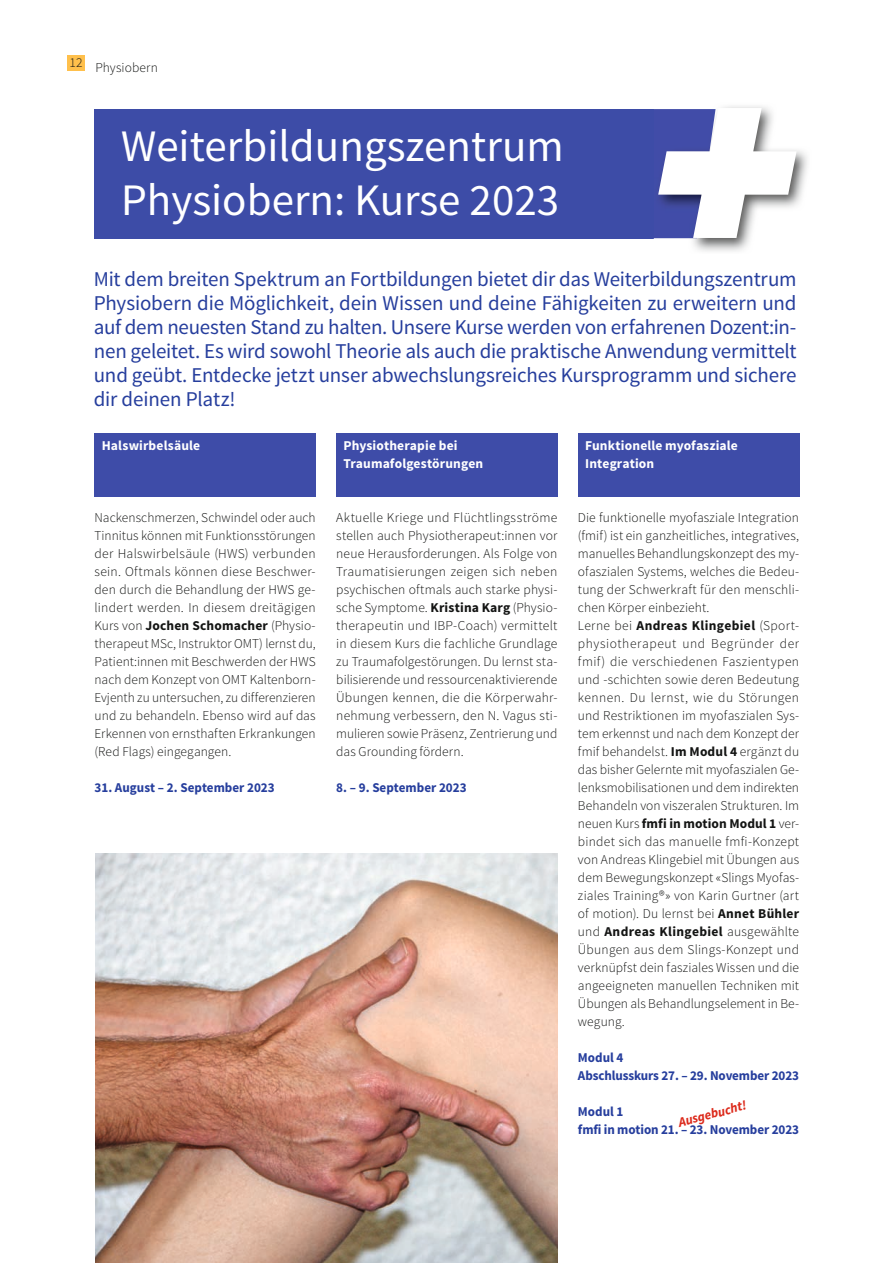
<style>
.page{position:relative;width:893px;height:1263px;background:#fff}
.page>*{position:absolute;margin:0;border:0;box-sizing:border-box;transform-origin:0 0}
.t1{font:45px/54px "Source Sans Pro";color:#fff}
.t2{font:21px/24px "Source Sans Pro";letter-spacing:-.01em;color:#263e9d;text-align:justify}
.t3{font:300 13.5px/18px "Source Sans Pro";letter-spacing:.01em;color:#131413;text-align:justify}
.t4{font:700 13.5px/18px "Source Sans Pro";letter-spacing:-.005em;color:#263e9d}
.t5{font:700 13.5px/18px "Source Sans Pro";letter-spacing:.01em;color:#fff}
.t6{font:italic 700 13.5px "Source Sans Pro";color:#dc2a1b}
.s1{font-weight:700}
</style>
<div class="page">
<div style="left:337px;top:433px;width:221px;height:63px;background:#3e4ca8"></div>
<div style="left:94px;top:109px;width:560px;height:129px;background:#3d4ca7"></div>
<img style="left:654px;top:106px;width:153px;height:145px">
<img style="left:654px;top:109px;width:4px;height:129px">
<svg style="left:658px;top:108px;width:139px;height:130px"></svg>
<div style="left:94px;top:433px;width:222px;height:63px;background:#3e4ca8"></div>
<div style="left:578px;top:433px;width:221px;height:63px;background:#3e4ca8"></div>
<img style="left:95px;top:854px;width:463px;height:409px">
<div style="left:68px;top:55px;width:17px;height:15px;background:#ffc04c"></div>
<p class="t3" style="left:70px;top:53px;width:15px">12</p>
<p class="t3" style="left:95px;top:59px;width:64px">Physiobern</p>
<h1 class="t1" style="left:121px;top:120px;width:444px">Weiterbildungszentrum<br>Physiobern: Kurse 2023</h1>
<p class="t2" style="left:94px;top:267px;width:704px">Mit dem breiten Spektrum an Fortbildungen bietet dir das Weiterbildungszentrum Physiobern die Möglichkeit, dein Wissen und deine Fähigkeiten zu erweitern und auf dem neuesten Stand zu halten. Unsere Kurse werden von erfahrenen Dozent:in&shy;nen geleitet. Es wird sowohl Theorie als auch die praktische Anwendung vermittelt und geübt. Entdecke jetzt unser abwechslungsreiches Kursprogramm und sichere dir deinen Platz!</p>
<p class="t5" style="left:344px;top:437px;width:141px">Physiotherapie bei<br>Traumafolgestörungen</p>
<p class="t5" style="left:102px;top:437px;width:100px">Halswirbelsäule</p>
<p class="t5" style="left:585px;top:437px;width:154px">Funktionelle myofasziale<br>Integration</p>
<p class="t3" style="left:94px;top:509px;width:223px">Nackenschmerzen, Schwindel oder auch Tinnitus können mit Funktionsstörungen der Halswirbelsäule (HWS) verbunden sein. Oftmals können diese Beschwer&shy;den durch die Behandlung der HWS ge&shy;lindert werden. In diesem dreitägigen Kurs von <span class="s1">Jochen Schomacher</span> (Physio&shy;therapeut MSc, Instruktor OMT) lernst du, Patient:innen mit Beschwerden der HWS nach dem Konzept von OMT Kaltenborn-Evjenth zu untersuchen, zu differenzieren und zu behandeln. Ebenso wird auf das Erkennen von ernsthaften Erkrankungen (Red Flags) eingegangen.</p>
<p class="t4" style="left:94px;top:779px;width:182px">31. August – 2. September 2023</p>
<p class="t3" style="left:336px;top:509px;width:223px">Aktuelle Kriege und Flüchtlingsströme stellen auch Physiotherapeut:innen vor neue Herausforderungen. Als Folge von Traumatisierungen zeigen sich neben psychischen oftmals auch starke physi&shy;sche Symptome. <span class="s1">Kristina Karg</span> (Physio&shy;therapeutin und IBP-Coach) vermittelt in diesem Kurs die fachliche Grundlage zu Traumafolgestörungen. Du lernst sta&shy;bilisierende und ressourcenaktivierende Übungen kennen, die die Körperwahr&shy;nehmung verbessern, den N. Vagus sti&shy;mulieren sowie Präsenz, Zentrierung und das Grounding fördern.</p>
<p class="t4" style="left:336px;top:779px;width:132px">8. – 9. September 2023</p>
<p class="t3" style="left:578px;top:509px;width:223px;text-align:left">Die funktionelle myofasziale Integration (fmif) ist ein ganzheitliches, integratives, manuelles Behandlungskonzept des my&shy;ofaszialen Systems, welches die Bedeu&shy;tung der Schwerkraft für den menschli&shy;chen Körper einbezieht.<br>Lerne bei <span class="s1">Andreas Klingebiel</span> (Sport&shy;physiotherapeut und Begründer der fmif) die verschiedenen Faszientypen und -schichten sowie deren Bedeutung kennen. Du lernst, wie du Störungen und Restriktionen im myofaszialen Sys&shy;tem erkennst und nach dem Konzept der fmif behandelst. <span class="s1">Im Modul 4</span> ergänzt du das bisher Gelernte mit myofaszialen Ge&shy;lenksmobilisationen und dem indirekten Behandeln von viszeralen Strukturen. Im neuen Kurs <span class="s1">fmfi in motion Modul 1</span> ver&shy;bindet sich das manuelle fmfi-Konzept von Andreas Klingebiel mit Übungen aus dem Bewegungskonzept «Slings Myofas&shy;ziales Training®» von Karin Gurtner (art of motion). Du lernst bei <span class="s1">Annet Bühler </span>und <span class="s1">Andreas Klingebiel</span> ausgewählte Übungen aus dem Slings-Konzept und verknüpfst dein fasziales Wissen und die angeeigneten manuellen Techniken mit Übungen als Behandlungselement in Be&shy;wegung.</p>
<p class="t4" style="left:578px;top:1049px;width:223px">Modul 4<br>Abschlusskurs 27. – 29. November 2023</p>
<p class="t4" style="left:578px;top:1103px;width:223px">Modul 1<br>fmfi in motion 21. – 23. November 2023</p>
<p class="t6" style="left:676px;top:1114px;width:71px;rotate:-15deg">Ausgebucht!</p>
</div>
